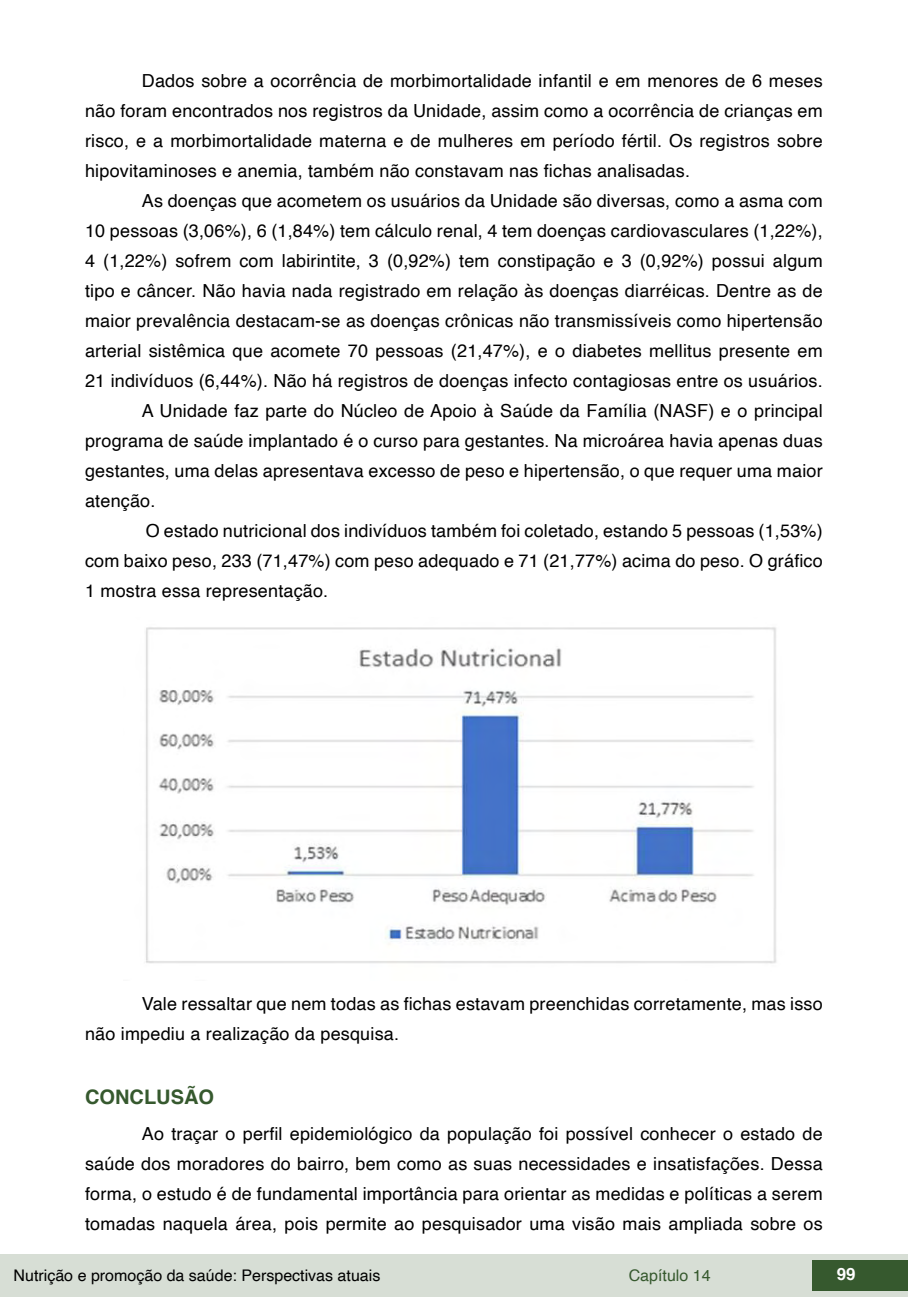
<style>
.page{position:relative;width:908px;height:1304px;background:#fff}
.page>*{position:absolute;margin:0;border:0;box-sizing:border-box;transform-origin:0 0}
.t1{font:700 20px "Helvetica";color:#36592e}
.t2{font:18px/30px "Helvetica";letter-spacing:.01em;color:#000;text-align:justify}
.t3{font:700 16.8px "Helvetica";color:#fff}
.t4{font:16px "Helvetica";color:#000}
.t5{font:16px "Helvetica";color:#36592e}
</style>
<div class="page">
<div style="left:0;top:1254px;width:906px;height:43px;background:#d7ded5"></div>
<div style="left:812px;top:1261px;width:95px;height:30px;background:#36592e"></div>
<img style="left:146px;top:627px;width:631px;height:337px">
<p class="t2" style="left:85px;top:66px;width:738px;text-indent:57px">Dados sobre a ocorrência de morbimortalidade infantil e em menores de 6 meses não foram encontrados nos registros da Unidade, assim como a ocorrência de crianças em risco, e a morbimortalidade materna e de mulheres em período fértil. Os registros sobre hipovitaminoses e anemia, também não constavam nas fichas analisadas.</p>
<p class="t2" style="left:142px;top:186px;width:682px">As doenças que acometem os usuários da Unidade são diversas, como a asma com</p>
<p class="t2" style="left:85px;top:216px;width:738px">10 pessoas (3,06%), 6 (1,84%) tem cálculo renal, 4 tem doenças cardiovasculares (1,22%),</p>
<p class="t2" style="left:85px;top:246px;width:738px">4 (1,22%) sofrem com labirintite, 3 (0,92%) tem constipação e 3 (0,92%) possui algum</p>
<p class="t2" style="left:85px;top:276px;width:738px">tipo e câncer. Não havia nada registrado em relação às doenças diarréicas. Dentre as de</p>
<p class="t2" style="left:85px;top:306px;width:738px">maior prevalência destacam-se as doenças crônicas não transmissíveis como hipertensão</p>
<p class="t2" style="left:85px;top:336px;width:738px">arterial sistêmica que acomete 70 pessoas (21,47%), e o diabetes mellitus presente em</p>
<p class="t2" style="left:85px;top:366px;width:738px">21 indivíduos (6,44%). Não há registros de doenças infecto contagiosas entre os usuários.</p>
<p class="t2" style="left:142px;top:396px;width:682px">A Unidade faz parte do Núcleo de Apoio à Saúde da Família (NASF) e o principal</p>
<p class="t2" style="left:85px;top:427px;width:738px">programa de saúde implantado é o curso para gestantes. Na microárea havia apenas duas</p>
<p class="t2" style="left:85px;top:457px;width:738px">gestantes, uma delas apresentava excesso de peso e hipertensão, o que requer uma maior</p>
<p class="t2" style="left:85px;top:487px;width:72px">atenção.</p>
<p class="t2" style="left:146px;top:517px;width:678px">O estado nutricional dos indivíduos também foi coletado, estando 5 pessoas (1,53%)</p>
<p class="t2" style="left:85px;top:547px;width:738px">com baixo peso, 233 (71,47%) com peso adequado e 71 (21,77%) acima do peso. O gráfico</p>
<p class="t2" style="left:85px;top:577px;width:244px">1 mostra essa representação.</p>
<p class="t2" style="left:85px;top:990px;width:738px;text-indent:57px">Vale ressaltar que nem todas as fichas estavam preenchidas corretamente, mas isso não impediu a realização da pesquisa.</p>
<p class="t1" style="left:85px;top:1081px;width:130px">CONCLUSÃO</p>
<p class="t2" style="left:85px;top:1119px;width:738px;text-indent:57px">Ao traçar o perfil epidemiológico da população foi possível conhecer o estado de saúde dos moradores do bairro, bem como as suas necessidades e insatisfações. Dessa forma, o estudo é de fundamental importância para orientar as medidas e políticas a serem tomadas naquela área, pois permite ao pesquisador uma visão mais ampliada sobre os</p>
<p class="t4" style="left:14px;top:1263px;width:368px">Nutrição e promoção da saúde: Perspectivas atuais</p>
<p class="t5" style="left:628px;top:1263px;width:83px">Capítulo 14</p>
<p class="t3" style="left:836px;top:1261px;width:20px">99</p>
</div>
